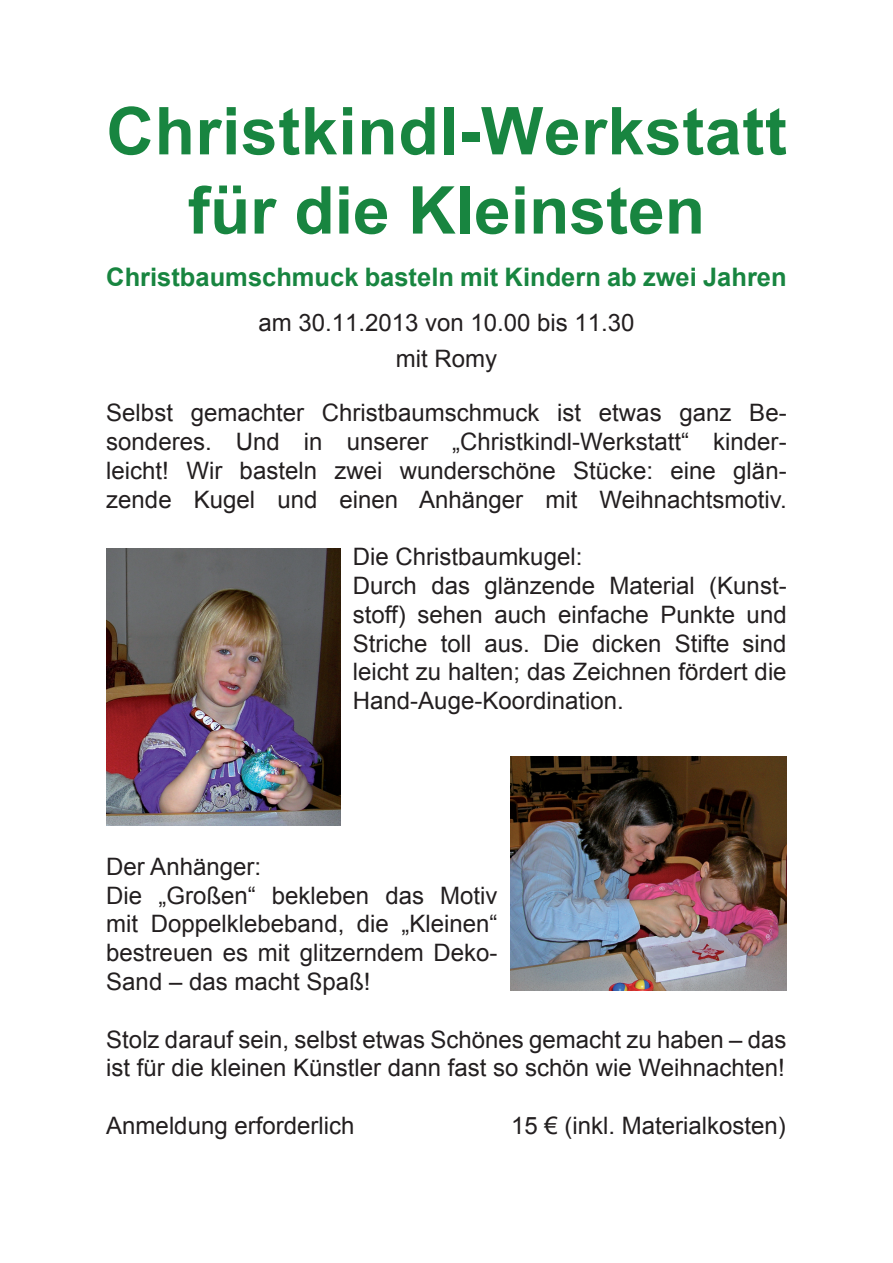
<style>
.page{position:relative;width:893px;height:1263px;background:#fff}
.page>*{position:absolute;margin:0;border:0;box-sizing:border-box;transform-origin:0 0}
.t1{font:700 66px/79.2px "Arial";letter-spacing:.01em;color:#188540;text-align:center}
.t2{font:700 25.5px "Arial";color:#188540}
.t3{font:24px/28.8px "Arial";color:#231f20}
</style>
<div class="page">
<img style="left:106px;top:549px;width:234px;height:276px">
<img style="left:510px;top:756px;width:277px;height:234px">
<h1 class="t1" style="left:106px;top:94px;width:682px">Christkindl-Werkstatt für die Kleinsten</h1>
<p class="t2" style="left:106px;top:260px;width:682px">Christbaumschmuck basteln mit Kindern ab zwei Jahren</p>
<p class="t3" style="left:258px;top:305px;width:378px;line-height:36px;text-align:center">am 30.11.2013 von 10.00 bis 11.30 mit Romy</p>
<p class="t3" style="left:106px;top:398px;width:682px;text-align:justify">Selbst gemachter Christbaumschmuck ist etwas ganz Be&shy;sonderes. Und in unserer „Christkindl-Werkstatt“ kinder&shy;leicht! Wir basteln zwei wunderschöne Stücke: eine glän&shy;zende Kugel und einen Anhänger mit Weihnachtsmotiv.</p>
<p class="t3" style="left:353px;top:542px;width:435px">Die Christbaumkugel:<br>Durch das glänzende Material (Kunst&shy;stoff) sehen auch einfache Punkte und Striche toll aus. Die dicken Stifte sind leicht zu halten; das Zeichnen fördert die Hand-Auge-Koordination.</p>
<p class="t3" style="left:106px;top:852px;width:393px">Der Anhänger:<br>Die „Großen“ bekleben das Motiv mit Doppelklebeband, die „Kleinen“ bestreuen es mit glitzerndem Deko-<br>Sand – das macht Spaß!</p>
<p class="t3" style="left:106px;top:1025px;width:682px">Stolz darauf sein, selbst etwas Schönes gemacht zu haben – das ist für die kleinen Künstler dann fast so schön wie Weihnachten!</p>
<p class="t3" style="left:106px;top:1111px;width:250px">Anmeldung erforderlich</p>
<p class="t3" style="left:511px;top:1111px;width:276px">15 € (inkl. Materialkosten)</p>
</div>
